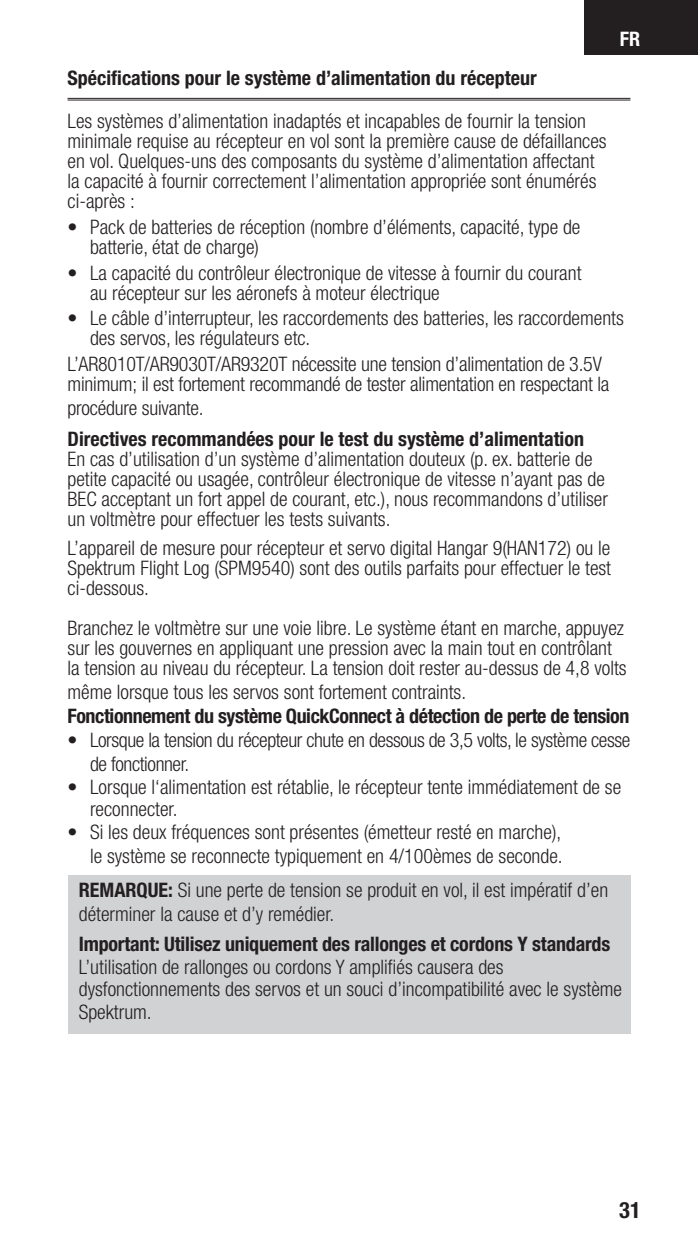
<style>
.page{position:relative;width:698px;height:1260px;background:#fff}
.page>*{position:absolute;margin:0;border:0;box-sizing:border-box;transform-origin:0 0}
.t1{font:700 condensed 22.5px "Helvetica Neue LT Std";color:#231f20}
.t2{font:300 condensed 20px/20px "Helvetica Neue LT Std";color:#231f20}
.t3{font:700 condensed 20px "Helvetica Neue LT Std";letter-spacing:-.01em;color:#231f20}
.t4{font:300 condensed 20px/24px "Helvetica Neue LT Std";letter-spacing:-.02em;color:#231f20}
.t5{font:700 condensed 20px "Helvetica Neue LT Std";color:#fff}
.s1{font-weight:700}
</style>
<div class="page">
<div style="left:584px;top:0;width:114px;height:55px;background:#231f20"></div>
<div style="left:68px;top:875px;width:562px;height:158px;background:#d1d2d4"></div>
<hr style="left:68px;top:98px;width:562px;height:1px;background:#231f20">
<hr style="left:68px;top:100px;width:562px;height:1px;background:#231f20">
<p class="t5" style="left:619px;top:27px;width:22px">FR</p>
<p class="t3" style="left:68px;top:66px;width:470px">Spécifications pour le système d’alimentation du récepteur</p>
<p class="t2" style="left:68px;top:111px;width:540px">Les systèmes d’alimentation inadaptés et incapables de fournir la tension minimale requise au récepteur en vol sont la première cause de défaillances en vol. Quelques-uns des composants du système d’alimentation affectant la capacité à fournir correctement l’alimentation appropriée sont énumérés ci-après :</p>
<p class="t2" style="left:90px;top:216px;width:492px;text-indent:-22px">• Pack de batteries de réception (nombre d’éléments, capacité, type de batterie, état de charge)</p>
<p class="t2" style="left:90px;top:262px;width:493px;text-indent:-22px">• La capacité du contrôleur électronique de vitesse à fournir du courant au récepteur sur les aéronefs à moteur électrique</p>
<p class="t2" style="left:90px;top:308px;width:535px;text-indent:-22px">• Le câble d’interrupteur, les raccordements des batteries, les raccordements des servos, les régulateurs etc.</p>
<p class="t2" style="left:68px;top:354px;width:543px">L’AR8010T/AR9030T/AR9320T nécessite une tension d’alimentation de 3.5V minimum; il est fortement recommandé de tester alimentation en respectant la</p>
<p class="t2" style="left:68px;top:398px;width:137px">procédure suivante.</p>
<p class="t3" style="left:68px;top:427px;width:518px">Directives recommandées pour le test du système d’alimentation</p>
<p class="t2" style="left:68px;top:449px;width:542px">En cas d’utilisation d’un système d’alimentation douteux (p. ex. batterie de petite capacité ou usagée, contrôleur électronique de vitesse n’ayant pas de BEC acceptant un fort appel de courant, etc.), nous recommandons d’utiliser un voltmètre pour effectuer les tests suivants.</p>
<p class="t2" style="left:68px;top:538px;width:545px;text-align:justify">L’appareil de mesure pour récepteur et servo digital Hangar 9(HAN172) ou le Spektrum Flight Log (SPM9540) sont des outils parfaits pour effectuer le test ci-dessous.</p>
<p class="t2" style="left:68px;top:618px;width:560px">Branchez le voltmètre sur une voie libre. Le système étant en marche, appuyez sur les gouvernes en appliquant une pression avec la main tout en contrôlant la tension au niveau du récepteur. La tension doit rester au-dessus de 4,8 volts</p>
<p class="t2" style="left:68px;top:682px;width:400px">même lorsque tous les servos sont fortement contraints.</p>
<p class="t3" style="left:68px;top:704px;width:563px">Fonctionnement du système QuickConnect à détection de perte de tension</p>
<p class="t4" style="left:90px;top:728px;width:541px;text-indent:-22px">• Lorsque la tension du récepteur chute en dessous de 3,5 volts, le système cesse de fonctionner.</p>
<p class="t2" style="left:90px;top:775px;width:532px;line-height:22.5px;text-indent:-22px">• Lorsque l‘alimentation est rétablie, le récepteur tente immédiatement de se reconnecter.</p>
<p class="t2" style="left:68px;top:820px;width:496px;line-height:24px;text-align:right">• Si les deux fréquences sont présentes (émetteur resté en marche), le système se reconnecte typiquement en 4/100èmes de seconde.</p>
<p class="t2" style="left:79px;top:877px;width:531px;line-height:24px"><span class="s1">REMARQUE:</span> Si une perte de tension se produit en vol, il est impératif d’en déterminer la cause et d’y remédier.</p>
<p class="t3" style="left:79px;top:932px;width:533px">Important: Utilisez uniquement des rallonges et cordons Y standards</p>
<p class="t2" style="left:79px;top:955px;width:544px;line-height:22.5px">L’utilisation de rallonges ou cordons Y amplifiés causera des dysfonctionnements des servos et un souci d’incompatibilité avec le système<br>Spektrum.</p>
<p class="t1" style="left:619px;top:1196px;width:23px">31</p>
</div>
